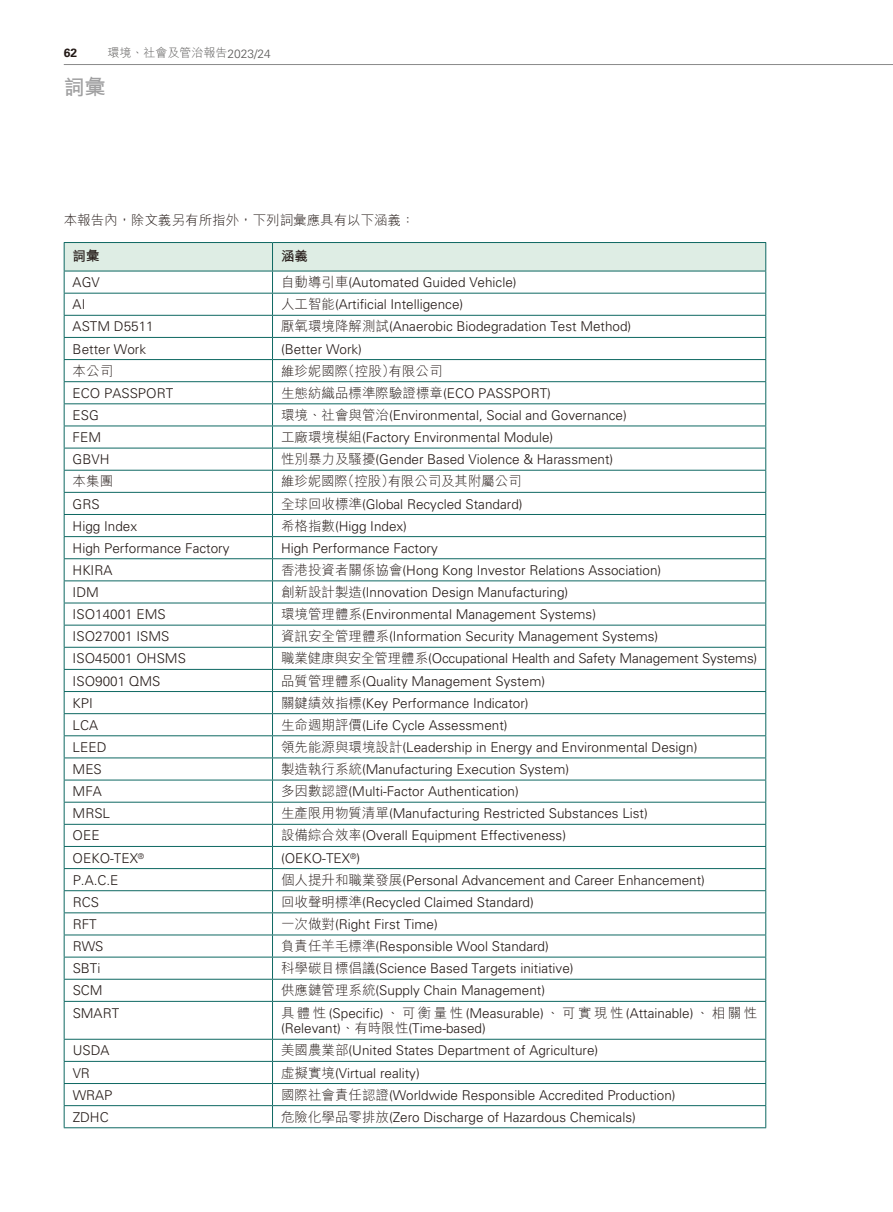
<style>
.page{position:relative;width:893px;height:1212px;background:#fff}
.page>*{position:absolute;margin:0;border:0;box-sizing:border-box;transform-origin:0 0}
.t1{font:700 21px "M Hei HK";color:#a0a0a1}
.t2{font:300 13.5px/15.8px "Univers LT Std";color:#231916}
.t3{font:300 13.5px "M Hei HK";color:#231916}
.t4{font:700 13.5px "M Hei HK";color:#231916}
.t5{font:300 12px "M Hei HK";color:#595857}
.t6{font:700 12px "Univers LT Std";color:#231916}
.s1{font-family:"Univers LT Std"}
.s2{font-family:"M Hei HK"}
</style>
<div class="page">
<hr style="left:64px;top:64px;width:829px;height:1px;background:#898989">
<svg style="left:64px;top:242px;width:702px;height:759px"></svg>
<hr style="left:64px;top:1001px;width:209px;height:1px;background:#0e6862">
<hr style="left:64px;top:1002px;width:1px;height:37px;background:#0e6862">
<hr style="left:273px;top:1001px;width:493px;height:1px;background:#0e6862">
<hr style="left:272px;top:1002px;width:1px;height:37px;background:#0e6862">
<hr style="left:765px;top:1002px;width:1px;height:37px;background:#0e6862">
<hr style="left:64px;top:1039px;width:209px;height:1px;background:#0e6862">
<hr style="left:273px;top:1039px;width:493px;height:1px;background:#0e6862">
<hr style="left:64px;top:1061px;width:209px;height:1px;background:#0e6862">
<hr style="left:273px;top:1061px;width:493px;height:1px;background:#0e6862">
<hr style="left:64px;top:1083px;width:209px;height:1px;background:#0e6862">
<hr style="left:273px;top:1083px;width:493px;height:1px;background:#0e6862">
<hr style="left:64px;top:1105px;width:209px;height:1px;background:#0e6862">
<svg style="left:64px;top:1039px;width:1px;height:88px"></svg>
<hr style="left:273px;top:1105px;width:493px;height:1px;background:#0e6862">
<svg style="left:272px;top:1039px;width:1px;height:88px"></svg>
<svg style="left:765px;top:1039px;width:1px;height:88px"></svg>
<hr style="left:64px;top:1127px;width:209px;height:1px;background:#0e6862">
<hr style="left:273px;top:1127px;width:493px;height:1px;background:#0e6862">
<p class="t5" style="left:107px;top:45px;width:165px">環境、社會及管治報告<span class="s1">2023/24</span></p>
<p class="t6" style="left:64px;top:45px;width:15px">62</p>
<h1 class="t1" style="left:64px;top:72px;width:43px">詞彙</h1>
<p class="t3" style="left:64px;top:210px;width:353px">本報告內，除文義另有所指外，下列詞彙應具有以下涵義：</p>
<p class="t4" style="left:73px;top:246px;width:28px">詞彙</p>
<p class="t4" style="left:281px;top:246px;width:28px">涵義</p>
<p class="t2" style="left:73px;top:275px;width:28px">AGV</p>
<p class="t2" style="left:281px;top:275px;width:237px"><span class="s2">自動導引車</span>(Automated Guided Vehicle)</p>
<p class="t2" style="left:73px;top:297px;width:14px">AI</p>
<p class="t2" style="left:281px;top:297px;width:184px"><span class="s2">人工智能</span>(Artificial Intelligence)</p>
<p class="t2" style="left:73px;top:319px;width:83px">ASTM D5511</p>
<p class="t2" style="left:281px;top:319px;width:352px"><span class="s2">厭氧環境降解測試</span>(Anaerobic Biodegradation Test Method)</p>
<p class="t2" style="left:73px;top:341px;width:75px">Better Work</p>
<p class="t2" style="left:281px;top:341px;width:83px">(Better Work)</p>
<p class="t3" style="left:73px;top:361px;width:42px">本公司</p>
<p class="t3" style="left:281px;top:361px;width:163px">維珍妮國際（控股）有限公司</p>
<p class="t2" style="left:73px;top:385px;width:102px">ECO PASSPORT</p>
<p class="t2" style="left:281px;top:385px;width:272px"><span class="s2">生態紡織品標準際驗證標章</span>(ECO PASSPORT)</p>
<p class="t2" style="left:73px;top:407px;width:28px">ESG</p>
<p class="t2" style="left:281px;top:407px;width:347px"><span class="s2">環境、社會與管治</span>(Environmental, Social and Governance)</p>
<p class="t2" style="left:73px;top:429px;width:30px">FEM</p>
<p class="t2" style="left:281px;top:429px;width:274px"><span class="s2">工廠環境模組</span>(Factory Environmental Module)</p>
<p class="t2" style="left:73px;top:452px;width:38px">GBVH</p>
<p class="t2" style="left:281px;top:452px;width:334px"><span class="s2">性別暴力及騷擾</span>(Gender Based Violence &amp; Harassment)</p>
<p class="t3" style="left:73px;top:472px;width:42px">本集團</p>
<p class="t3" style="left:281px;top:472px;width:242px">維珍妮國際（控股）有限公司及其附屬公司</p>
<p class="t2" style="left:73px;top:496px;width:28px">GRS</p>
<p class="t2" style="left:281px;top:496px;width:243px"><span class="s2">全球回收標準</span>(Global Recycled Standard)</p>
<p class="t2" style="left:73px;top:518px;width:66px">Higg Index</p>
<p class="t2" style="left:281px;top:518px;width:128px"><span class="s2">希格指數</span>(Higg Index)</p>
<p class="t2" style="left:73px;top:540px;width:158px">High Performance Factory</p>
<p class="t2" style="left:281px;top:540px;width:158px">High Performance Factory</p>
<p class="t2" style="left:73px;top:562px;width:41px">HKIRA</p>
<p class="t2" style="left:281px;top:562px;width:382px"><span class="s2">香港投資者關係協會</span>(Hong Kong Investor Relations Association)</p>
<p class="t2" style="left:73px;top:584px;width:28px">IDM</p>
<p class="t2" style="left:281px;top:584px;width:289px"><span class="s2">創新設計製造</span>(Innovation Design Manufacturing)</p>
<p class="t2" style="left:73px;top:606px;width:95px">ISO14001 EMS</p>
<p class="t2" style="left:281px;top:606px;width:317px"><span class="s2">環境管理體系</span>(Environmental Management Systems)</p>
<p class="t2" style="left:73px;top:629px;width:98px">ISO27001 ISMS</p>
<p class="t2" style="left:281px;top:629px;width:379px"><span class="s2">資訊安全管理體系</span>(Information Security Management Systems)</p>
<p class="t2" style="left:73px;top:651px;width:115px">ISO45001 OHSMS</p>
<p class="t2" style="left:281px;top:651px;width:478px"><span class="s2">職業健康與安全管理體系</span>(Occupational Health and Safety Management Systems)</p>
<p class="t2" style="left:73px;top:673px;width:89px">ISO9001 QMS</p>
<p class="t2" style="left:281px;top:673px;width:266px"><span class="s2">品質管理體系</span>(Quality Management System)</p>
<p class="t2" style="left:73px;top:695px;width:22px">KPI</p>
<p class="t2" style="left:281px;top:695px;width:249px"><span class="s2">關鍵績效指標</span>(Key Performance Indicator)</p>
<p class="t2" style="left:73px;top:717px;width:27px">LCA</p>
<p class="t2" style="left:281px;top:717px;width:228px"><span class="s2">生命週期評價</span>(Life Cycle Assessment)</p>
<p class="t2" style="left:73px;top:739px;width:35px">LEED</p>
<p class="t2" style="left:281px;top:739px;width:418px"><span class="s2">領先能源與環境設計</span>(Leadership in Energy and Environmental Design)</p>
<p class="t2" style="left:73px;top:761px;width:31px">MES</p>
<p class="t2" style="left:281px;top:761px;width:290px"><span class="s2">製造執行系統</span>(Manufacturing Execution System)</p>
<p class="t2" style="left:73px;top:783px;width:31px">MFA</p>
<p class="t2" style="left:281px;top:783px;width:239px"><span class="s2">多因數認證</span>(Multi-Factor Authentication)</p>
<p class="t2" style="left:73px;top:806px;width:39px">MRSL</p>
<p class="t2" style="left:281px;top:806px;width:368px"><span class="s2">生產限用物質清單</span>(Manufacturing Restricted Substances List)</p>
<p class="t2" style="left:73px;top:828px;width:28px">OEE</p>
<p class="t2" style="left:281px;top:828px;width:287px"><span class="s2">設備綜合效率</span>(Overall Equipment Effectiveness)</p>
<p class="t2" style="left:73px;top:850px;width:73px">OEKO-TEX<sup>®</sup></p>
<p class="t2" style="left:281px;top:850px;width:81px">(OEKO-TEX<sup>®</sup>)</p>
<p class="t2" style="left:73px;top:872px;width:47px">P.A.C.E</p>
<p class="t2" style="left:281px;top:872px;width:425px"><span class="s2">個人提升和職業發展</span>(Personal Advancement and Career Enhancement)</p>
<p class="t2" style="left:73px;top:894px;width:28px">RCS</p>
<p class="t2" style="left:281px;top:894px;width:254px"><span class="s2">回收聲明標準</span>(Recycled Claimed Standard)</p>
<p class="t2" style="left:73px;top:916px;width:26px">RFT</p>
<p class="t2" style="left:281px;top:916px;width:158px"><span class="s2">一次做對</span>(Right First Time)</p>
<p class="t2" style="left:73px;top:938px;width:32px">RWS</p>
<p class="t2" style="left:281px;top:938px;width:269px"><span class="s2">負責任羊毛標準</span>(Responsible Wool Standard)</p>
<p class="t2" style="left:73px;top:960px;width:29px">SBTi</p>
<p class="t2" style="left:281px;top:960px;width:294px"><span class="s2">科學碳目標倡議</span>(Science Based Targets initiative)</p>
<p class="t2" style="left:73px;top:983px;width:31px">SCM</p>
<p class="t2" style="left:281px;top:983px;width:266px"><span class="s2">供應鏈管理系統</span>(Supply Chain Management)</p>
<p class="t2" style="left:73px;top:1005px;width:48px">SMART</p>
<p class="t2" style="left:281px;top:1005px;width:478px"><span class="s2">具體性</span> (Specific) <span class="s2">、可衡量性</span> (Measurable) <span class="s2">、可實現性</span> (Attainable) <span class="s2">、相關性</span>(Relevant)<span class="s2">、有時限性</span>(Time-based)</p>
<p class="t2" style="left:73px;top:1043px;width:38px">USDA</p>
<p class="t2" style="left:281px;top:1043px;width:319px"><span class="s2">美國農業部</span>(United States Department of Agriculture)</p>
<p class="t2" style="left:73px;top:1065px;width:19px">VR</p>
<p class="t2" style="left:281px;top:1065px;width:140px"><span class="s2">虛擬實境</span>(Virtual reality)</p>
<p class="t2" style="left:73px;top:1087px;width:41px">WRAP</p>
<p class="t2" style="left:281px;top:1087px;width:396px"><span class="s2">國際社會責任認證</span>(Worldwide Responsible Accredited Production)</p>
<p class="t2" style="left:73px;top:1109px;width:38px">ZDHC</p>
<p class="t2" style="left:281px;top:1109px;width:356px"><span class="s2">危險化學品零排放</span>(Zero Discharge of Hazardous Chemicals)</p>
</div>
